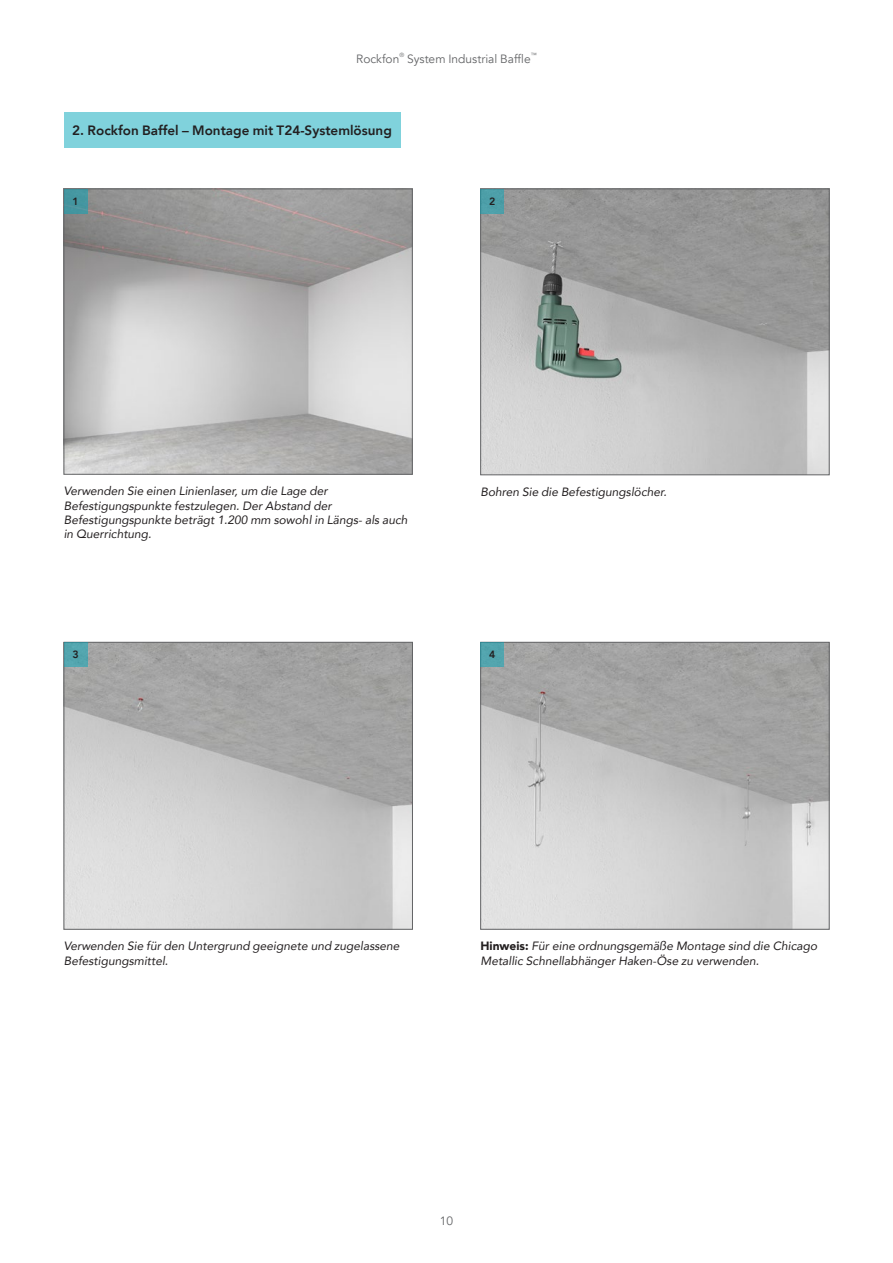
<style>
.page{position:relative;width:893px;height:1263px;background:#fff}
.page>*{position:absolute;margin:0;border:0;box-sizing:border-box;transform-origin:0 0}
.t1{font:800 13.5px "Avenir";color:#231f20}
.t2{font:italic 12px/14.2px "Avenir";color:#231f20}
.t3{font:12px "Avenir";color:#636466}
.t4{font:800 10.5px "Avenir";color:#231f20}
.t5{font:6px "Avenir";color:#636466}
.s1{font-weight:900;font-style:normal}
</style>
<div class="page">
<img style="left:66px;top:644px;width:345px;height:283px">
<div style="left:64px;top:642px;width:349px;height:287px;border:1px solid #636466"></div>
<img style="left:482px;top:644px;width:345px;height:283px">
<div style="left:480px;top:642px;width:349px;height:287px;border:1px solid #636466"></div>
<div style="left:480px;top:642px;width:24px;height:24px;background:#52a4ad"></div>
<div style="left:64px;top:642px;width:23px;height:24px;background:#53a5ae"></div>
<img style="left:66px;top:191px;width:344px;height:281px">
<div style="left:64px;top:189px;width:348px;height:285px;border:1px solid #636466"></div>
<img style="left:482px;top:191px;width:345px;height:282px">
<div style="left:480px;top:189px;width:349px;height:286px;border:1px solid #636466"></div>
<div style="left:480px;top:189px;width:24px;height:24px;background:#4d9fa8"></div>
<div style="left:64px;top:189px;width:23px;height:24px;background:#4496a0"></div>
<div style="left:64px;top:113px;width:336px;height:35px;background:#80d2dc"></div>
<p class="t3" style="left:356px;top:52px;width:45px">Rockfon</p>
<p class="t5" style="left:399px;top:51px;width:6px">®</p>
<p class="t3" style="left:407px;top:52px;width:125px">System Industrial Baffle</p>
<p class="t5" style="left:531px;top:51px;width:7px">™</p>
<p class="t1" style="left:72px;top:120px;width:321px">2. Rockfon Baffel – Montage mit T24-Systemlösung</p>
<p class="t4" style="left:73px;top:193px;width:8px">1</p>
<p class="t4" style="left:489px;top:193px;width:8px">2</p>
<p class="t2" style="left:64px;top:484px;width:345px">Verwenden Sie einen Linienlaser, um die Lage der Befestigungspunkte festzulegen. Der Abstand der Befestigungspunkte beträgt 1.200 mm sowohl in Längs- als auch in Querrichtung.</p>
<p class="t2" style="left:480px;top:484px;width:188px">Bohren Sie die Befestigungslöcher.</p>
<p class="t4" style="left:72px;top:646px;width:8px">3</p>
<p class="t4" style="left:489px;top:646px;width:8px">4</p>
<p class="t2" style="left:64px;top:939px;width:337px">Verwenden Sie für den Untergrund geeignete und zugelassene<br>Befestigungsmittel.</p>
<p class="t2" style="left:480px;top:939px;width:338px"><span class="s1">Hinweis:</span> Für eine ordnungsgemäße Montage sind die Chicago<br>Metallic Schnellabhänger Haken-Öse zu verwenden.</p>
<p class="t3" style="left:440px;top:1213px;width:15px">10</p>
</div>
